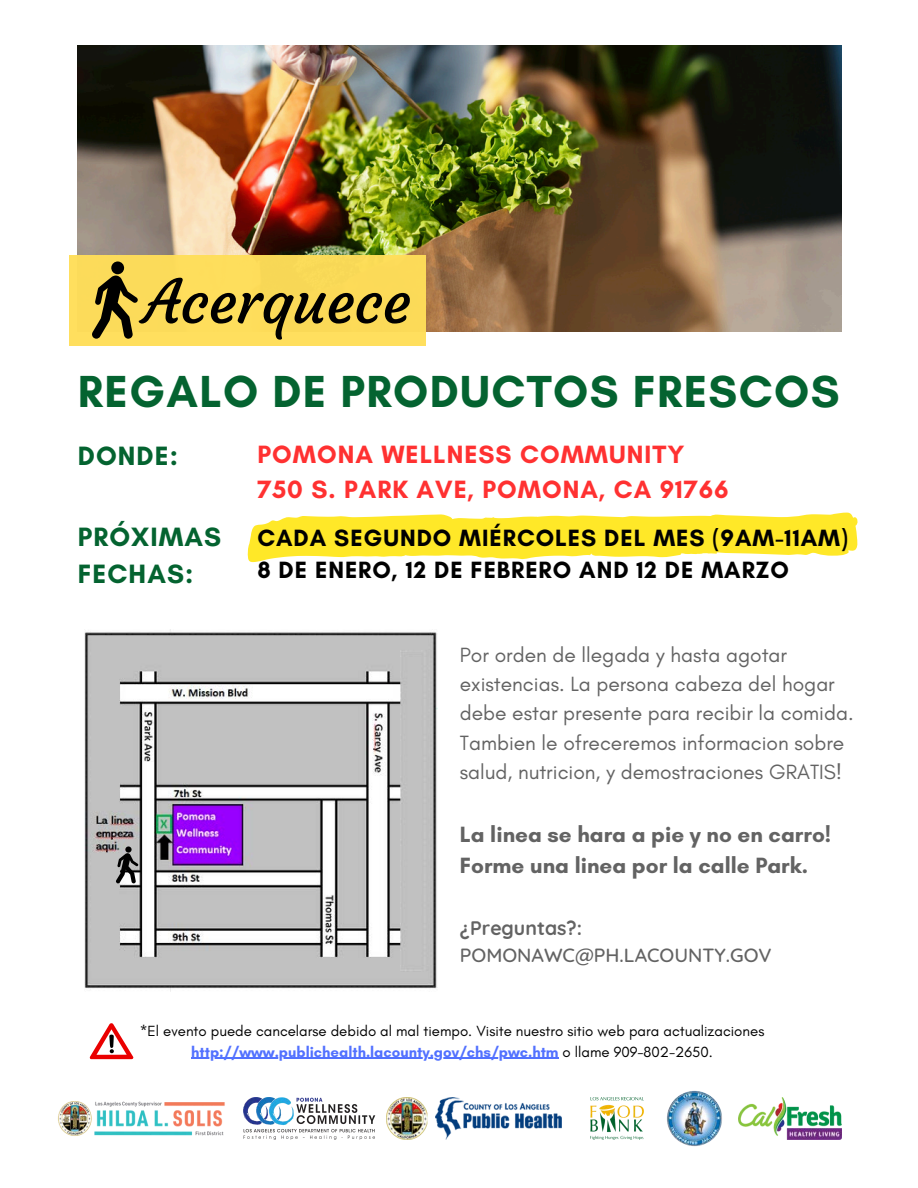
<style>
.page{position:relative;width:918px;height:1188px;background:#fff}
.page>*{position:absolute;margin:0;border:0;box-sizing:border-box;transform-origin:0 0}
.t1{font:60px "Courgette";color:#000}
.t2{font:700 45.75px "Glacial Indifference";letter-spacing:.03em;color:#046330}
.t3{font:700 27px "Glacial Indifference";letter-spacing:.04em;color:#046330}
.t4{font:700 25.5px/34.8px "Glacial Indifference";letter-spacing:.04em;color:#ff3131}
.t5{font:700 24px/32.7px "Glacial Indifference";letter-spacing:.04em;color:#000}
.t6{font:700 22.5px/31.5px "Glacial Indifference";color:#636363}
.t7{font:21px/29.2px "Glacial Indifference";color:#636363}
.t8{font:500 19.5px/27px "Quicksand";color:#636363}
.t9{font:15px "Glacial Indifference";color:#000}
.t10{font:700 15px "Glacial Indifference";color:#5271ff}
.s1{font-weight:700}
.s2{font-weight:400;color:#000}
</style>
<div class="page">
<img style="left:78px;top:46px;width:764px;height:285px">
<div style="left:69px;top:255px;width:357px;height:90px;background:#ffde59"></div>
<img style="left:591px;top:1098px;width:53px;height:41px">
<img style="left:739px;top:1098px;width:102px;height:41px">
<img style="left:667px;top:1090px;width:55px;height:57px">
<img style="left:436px;top:1098px;width:126px;height:41px">
<img style="left:243px;top:1098px;width:133px;height:41px">
<img style="left:386px;top:1098px;width:42px;height:41px">
<img style="left:58px;top:1101px;width:167px;height:35px">
<svg style="left:90px;top:1023px;width:44px;height:36px"></svg>
<div style="left:111px;top:261px;width:13px;height:14px;background:#000;border-radius:50%"></div>
<svg style="left:92px;top:275px;width:46px;height:64px"></svg>
<img style="left:85px;top:629px;width:352px;height:362px">
<svg style="left:125px;top:846px;width:7px;height:7px"></svg>
<svg style="left:116px;top:853px;width:22px;height:30px"></svg>
<svg style="left:248px;top:513px;width:610px;height:49px"></svg>
<hr style="left:191px;top:1058px;width:368px;height:1px;background:#5271ff">
<p class="t1" style="left:144px;top:265px;width:269px">Acerquece</p>
<h4 class="t2" style="left:78px;top:364px;width:763px">REGALO DE PRODUCTOS FRESCOS</h4>
<p class="t4" style="left:257px;top:437px;width:473px">POMONA WELLNESS COMMUNITY<br>750 S. PARK AVE, POMONA, CA 91766</p>
<p class="t5" style="left:257px;top:521px;width:592px">CADA SEGUNDO MIÉRCOLES DEL MES (9AM-11AM)<br>8 DE ENERO, 12 DE FEBRERO AND 12 DE MARZO</p>
<h3 class="t3" style="left:78px;top:439px;width:102px">DONDE:</h3>
<h3 class="t3" style="left:78px;top:520px;width:145px">PRÓXIMAS</h3>
<h3 class="t3" style="left:78px;top:558px;width:117px">FECHAS:</h3>
<p class="t7" style="left:460px;top:640px;width:395px">Por orden de llegada y hasta agotar existencias. La persona cabeza del hogar debe estar presente para recibir la comida.<br>Tambien le ofreceremos informacion sobre salud, nutricion, y demostraciones GRATIS!</p>
<h1 class="t6" style="left:460px;top:818px;width:373px">La linea se hara a pie y no en carro!<br>Forme una linea por la calle Park.</h1>
<h2 class="t8" style="left:460px;top:914px;width:313px"><span class="s1">¿Preguntas?:<br></span>POMONAWC@PH.LACOUNTY.GOV</h2>
<p class="t9" style="left:140px;top:1022px;width:626px">*El evento puede cancelarse debido al mal tiempo. Visite nuestro sitio web para actualizaciones</p>
<p class="t10" style="left:191px;top:1042px;width:523px">http://www.publichealth.lacounty.gov/chs/pwc.htm <span class="s2">o llame 909-802-2650.</span></p>
</div>
